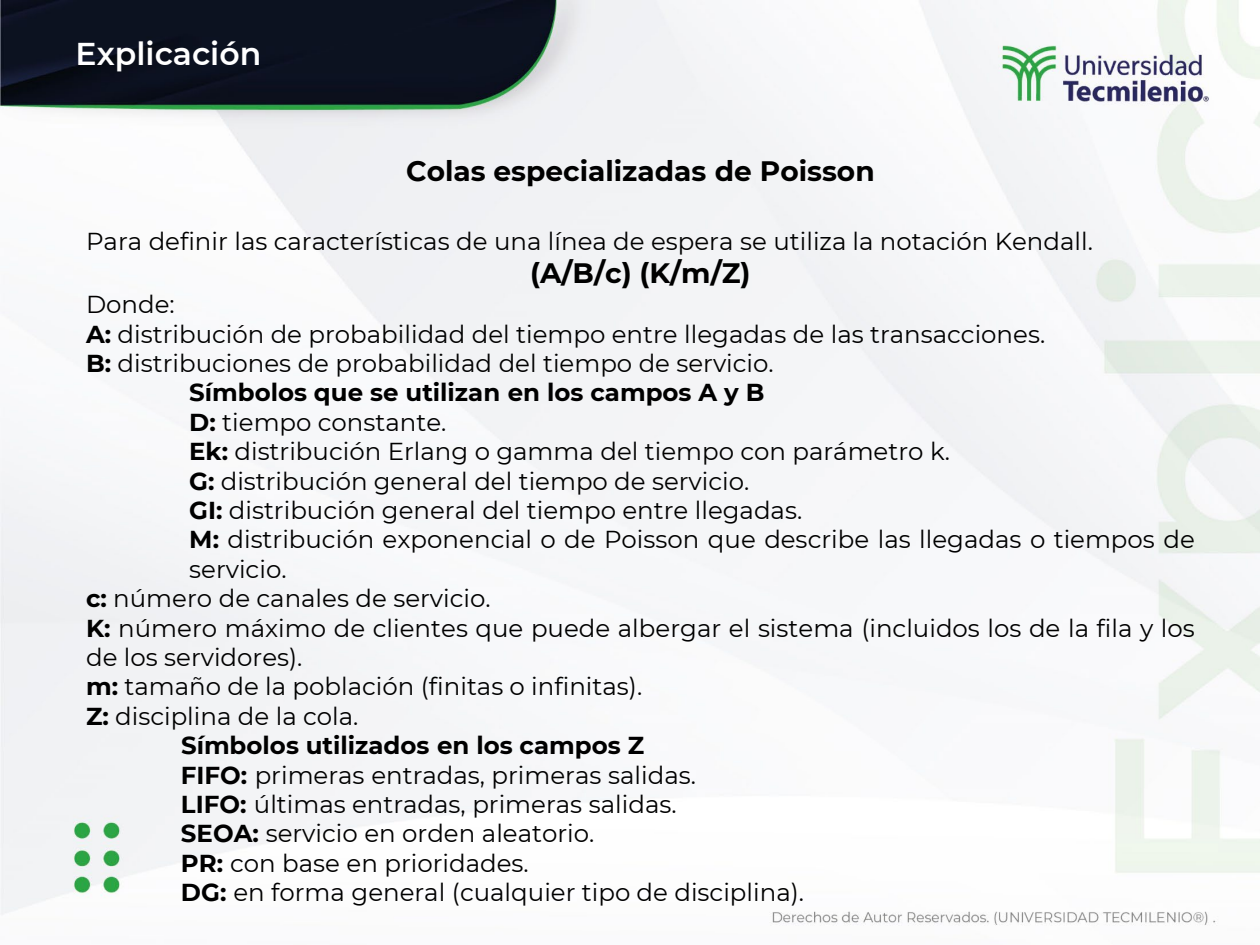
<style>
.page{position:relative;width:1260px;height:945px;background:#fff}
.page>*{position:absolute;margin:0;border:0;box-sizing:border-box;transform-origin:0 0}
.t1{font:600 31.5px "Montserrat";color:#fff}
.t2{font:700 28px "Montserrat";color:#000}
.t3{font:24.5px/29.4px "Montserrat";color:#000}
.t4{font:700 24.5px "Montserrat";color:#000}
.s1{font-weight:700}
</style>
<div class="page">
<img style="left:0;top:0;width:1260px;height:926px">
<p class="t1" style="left:76px;top:32px;width:187px">Explicación</p>
<h1 class="t2" style="left:406px;top:151px;width:470px">Colas especializadas de Poisson</h1>
<h1 class="t3" style="left:86px;top:226px;width:1008px">Para definir las características de una línea de espera se utiliza la notación Kendall.</h1>
<h1 class="t2" style="left:530px;top:253px;width:222px">(A/B/c) (K/m/Z)</h1>
<h1 class="t3" style="left:86px;top:289px;width:90px">Donde:</h1>
<h1 class="t3" style="left:86px;top:318px;width:961px"><span class="s1">A:</span> distribución de probabilidad del tiempo entre llegadas de las transacciones.</h1>
<h1 class="t3" style="left:86px;top:348px;width:689px"><span class="s1">B:</span> distribuciones de probabilidad del tiempo de servicio.</h1>
<h1 class="t4" style="left:189px;top:375px;width:577px">Símbolos que se utilizan en los campos A y B</h1>
<h1 class="t3" style="left:189px;top:406px;width:259px"><span class="s1">D:</span> tiempo constante.</h1>
<h1 class="t3" style="left:189px;top:436px;width:762px"><span class="s1">Ek:</span> distribución Erlang o gamma del tiempo con parámetro k.</h1>
<h1 class="t3" style="left:189px;top:465px;width:562px"><span class="s1">G:</span> distribución general del tiempo de servicio.</h1>
<h1 class="t3" style="left:189px;top:495px;width:614px"><span class="s1">GI:</span> distribución general del tiempo entre llegadas.</h1>
<h1 class="t3" style="left:189px;top:524px;width:1007px"><span class="s1">M:</span> distribución exponencial o de Poisson que describe las llegadas o tiempos de servicio.</h1>
<h1 class="t3" style="left:86px;top:583px;width:406px"><span class="s1">c:</span> número de canales de servicio.</h1>
<h1 class="t3" style="left:86px;top:612px;width:1110px"><span class="s1">K:</span> número máximo de clientes que puede albergar el sistema (incluidos los de la fila y los de los servidores).</h1>
<h1 class="t3" style="left:86px;top:671px;width:558px"><span class="s1">m:</span> tamaño de la población (finitas o infinitas).</h1>
<h1 class="t3" style="left:86px;top:701px;width:274px"><span class="s1">Z:</span> disciplina de la cola.</h1>
<h1 class="t4" style="left:181px;top:728px;width:465px">Símbolos utilizados en los campos Z</h1>
<h1 class="t3" style="left:181px;top:759px;width:516px"><span class="s1">FIFO:</span> primeras entradas, primeras salidas.</h1>
<h1 class="t3" style="left:181px;top:789px;width:497px"><span class="s1">LIFO:</span> últimas entradas, primeras salidas.</h1>
<h1 class="t3" style="left:181px;top:818px;width:415px"><span class="s1">SEOA:</span> servicio en orden aleatorio.</h1>
<h1 class="t3" style="left:181px;top:848px;width:349px"><span class="s1">PR:</span> con base en prioridades.</h1>
<h1 class="t3" style="left:181px;top:877px;width:625px"><span class="s1">DG:</span> en forma general (cualquier tipo de disciplina).</h1>
</div>
